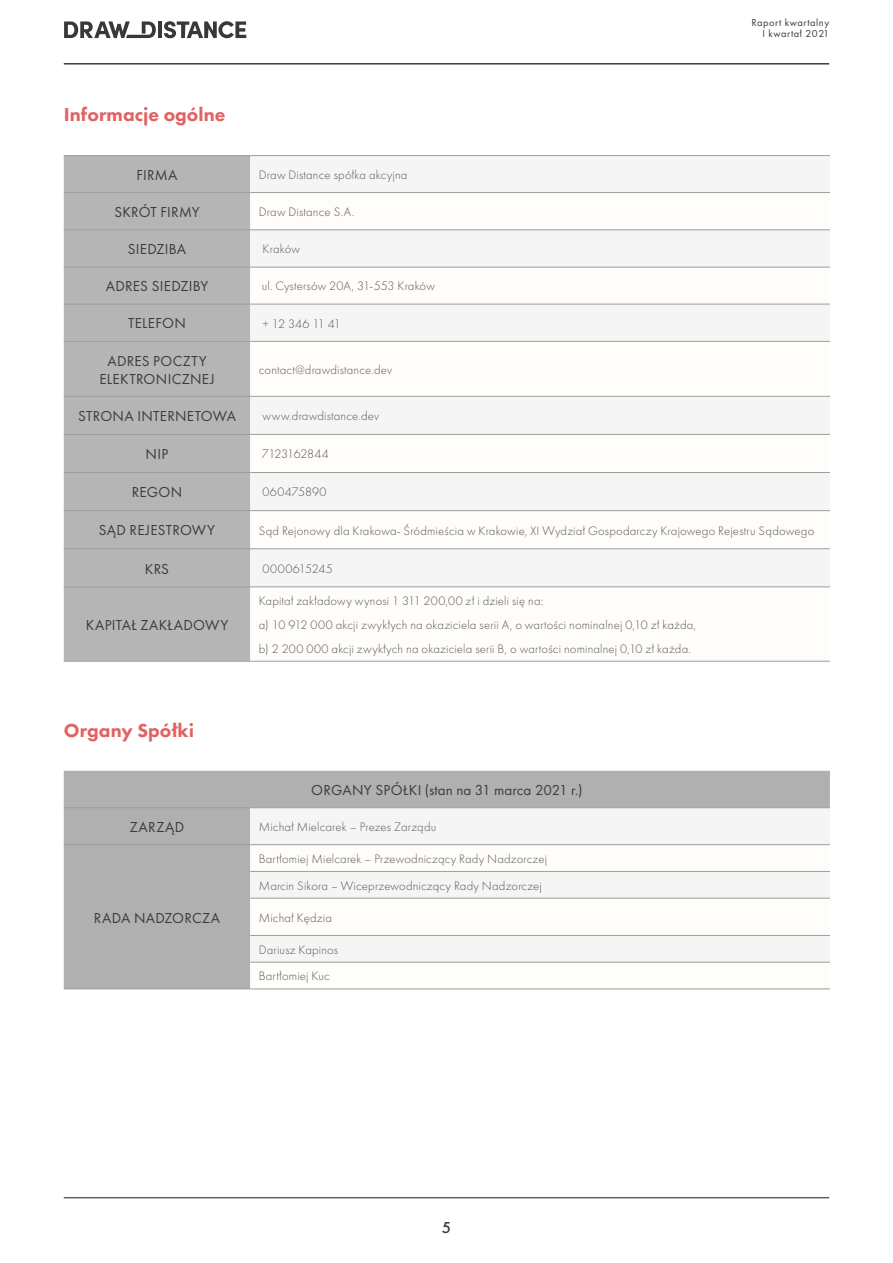
<style>
.page{position:relative;width:893px;height:1263px;background:#fff}
.page>*{position:absolute;margin:0;border:0;box-sizing:border-box;transform-origin:0 0}
.t1{font:800 19.5px "Futura PT";letter-spacing:.005em;color:#e16262}
.t2{font:500 16.5px "Futura PT";color:#3c3c3b}
.t3{font:15px/18px "Futura PT";letter-spacing:.02em;color:#3c3c3b;text-align:center}
.t4{font:300 12.75px/23.9px "Futura PT";letter-spacing:.015em;color:#575756}
.t5{font:300 12.75px "Futura PT";letter-spacing:-.02em;color:#575756}
.t6{font:10.5px/10.5px "Futura PT";letter-spacing:.05em;color:#3c3c3b;text-align:right}
</style>
<div class="page">
<hr style="left:64px;top:63px;width:765px;height:2px;background:#3c3c3b">
<hr style="left:158px;top:21px;width:4px;height:17px;background:#383838">
<svg style="left:164px;top:21px;width:82px;height:17px"></svg>
<svg style="left:64px;top:21px;width:92px;height:18px"></svg>
<div style="left:64px;top:156px;width:186px;height:505px;background:#b6b5b5"></div>
<svg style="left:250px;top:193px;width:580px;height:468px"></svg>
<hr style="left:64px;top:304px;width:186px;height:1px;background:#9d9d9c">
<hr style="left:64px;top:341px;width:186px;height:1px;background:#9d9d9c">
<hr style="left:64px;top:396px;width:186px;height:1px;background:#9d9d9c">
<hr style="left:64px;top:267px;width:186px;height:1px;background:#9d9d9c">
<hr style="left:64px;top:229px;width:186px;height:1px;background:#9d9d9c">
<hr style="left:64px;top:192px;width:186px;height:1px;background:#9d9d9c">
<hr style="left:64px;top:434px;width:186px;height:1px;background:#9d9d9c">
<hr style="left:64px;top:472px;width:186px;height:1px;background:#9d9d9c">
<hr style="left:64px;top:510px;width:186px;height:1px;background:#9d9d9c">
<hr style="left:64px;top:548px;width:186px;height:1px;background:#9d9d9c">
<hr style="left:64px;top:586px;width:186px;height:1px;background:#9d9d9c">
<hr style="left:64px;top:661px;width:186px;height:1px;background:#9d9d9c">
<hr style="left:250px;top:155px;width:580px;height:1px;background:#9d9d9c">
<hr style="left:250px;top:192px;width:580px;height:1px;background:#9d9d9c">
<hr style="left:250px;top:229px;width:580px;height:1px;background:#9d9d9c">
<hr style="left:250px;top:267px;width:580px;height:1px;background:#9d9d9c">
<hr style="left:250px;top:304px;width:580px;height:1px;background:#9d9d9c">
<hr style="left:250px;top:341px;width:580px;height:1px;background:#9d9d9c">
<hr style="left:250px;top:396px;width:580px;height:1px;background:#9d9d9c">
<hr style="left:250px;top:434px;width:580px;height:1px;background:#9d9d9c">
<hr style="left:250px;top:472px;width:580px;height:1px;background:#9d9d9c">
<hr style="left:250px;top:510px;width:580px;height:1px;background:#9d9d9c">
<hr style="left:250px;top:548px;width:580px;height:1px;background:#9d9d9c">
<hr style="left:250px;top:586px;width:580px;height:1px;background:#9d9d9c">
<hr style="left:250px;top:661px;width:580px;height:1px;background:#9d9d9c">
<hr style="left:64px;top:155px;width:186px;height:1px;background:#9d9d9c">
<div style="left:64px;top:771px;width:766px;height:217px;background:#b1b0b0"></div>
<div style="left:250px;top:808px;width:580px;height:36px;background:#f5f5f5"></div>
<svg style="left:250px;top:845px;width:580px;height:143px"></svg>
<hr style="left:64px;top:844px;width:186px;height:1px;background:#9d9d9c">
<hr style="left:64px;top:988px;width:186px;height:1px;background:#9d9d9c">
<hr style="left:250px;top:844px;width:580px;height:1px;background:#9d9d9c">
<hr style="left:250px;top:935px;width:580px;height:1px;background:#9d9d9c">
<hr style="left:250px;top:962px;width:580px;height:1px;background:#9d9d9c">
<hr style="left:250px;top:988px;width:580px;height:1px;background:#9d9d9c">
<hr style="left:250px;top:871px;width:580px;height:1px;background:#9d9d9c">
<hr style="left:250px;top:898px;width:580px;height:1px;background:#9d9d9c">
<hr style="left:64px;top:807px;width:186px;height:1px;background:#9d9d9c">
<hr style="left:250px;top:807px;width:580px;height:1px;background:#9d9d9c">
<hr style="left:64px;top:1197px;width:765px;height:1px;background:#636362">
<h1 class="t1" style="left:64px;top:102px;width:163px">Informacje ogólne</h1>
<p class="t6" style="left:751px;top:17px;width:79px">Raport kwartalny<br>I kwartał 2021</p>
<p class="t3" style="left:136px;top:166px;width:43px">FIRMA</p>
<p class="t4" style="left:259px;top:163px;width:150px">Draw Distance spółka akcyjna</p>
<p class="t3" style="left:114px;top:203px;width:87px">SKRÓT FIRMY</p>
<p class="t4" style="left:259px;top:200px;width:97px">Draw Distance S.A.</p>
<p class="t3" style="left:128px;top:240px;width:60px">SIEDZIBA</p>
<p class="t4" style="left:263px;top:237px;width:39px">Kraków</p>
<p class="t3" style="left:106px;top:277px;width:104px">ADRES SIEDZIBY</p>
<p class="t4" style="left:262px;top:274px;width:175px">ul. Cystersów 20A, 31-553 Kraków</p>
<p class="t3" style="left:128px;top:314px;width:59px">TELEFON</p>
<p class="t4" style="left:263px;top:311px;width:80px">+ 12 346 11 41</p>
<p class="t3" style="left:99px;top:351px;width:117px">ADRES POCZTY<br>ELEKTRONICZNEJ</p>
<p class="t4" style="left:259px;top:358px;width:135px">contact@drawdistance.dev</p>
<p class="t3" style="left:78px;top:407px;width:159px">STRONA INTERNETOWA</p>
<p class="t4" style="left:263px;top:404px;width:118px">www.drawdistance.dev</p>
<p class="t3" style="left:146px;top:445px;width:24px">NIP</p>
<p class="t5" style="left:262px;top:447px;width:69px">7123162844</p>
<p class="t3" style="left:132px;top:483px;width:52px">REGON</p>
<p class="t4" style="left:263px;top:480px;width:65px">060475890</p>
<p class="t3" style="left:99px;top:521px;width:118px">SĄD REJESTROWY</p>
<p class="t4" style="left:259px;top:518px;width:557px">Sąd Rejonowy dla Krakowa- Śródmieścia w Krakowie, XI Wydział Gospodarczy Krajowego Rejestru Sądowego</p>
<p class="t3" style="left:145px;top:559px;width:26px">KRS</p>
<p class="t4" style="left:263px;top:557px;width:72px">0000615245</p>
<p class="t3" style="left:86px;top:616px;width:144px">KAPITAŁ ZAKŁADOWY</p>
<h1 class="t1" style="left:64px;top:718px;width:132px">Organy Spółki</h1>
<p class="t4" style="left:259px;top:589px;width:439px">Kapitał zakładowy wynosi 1 311 200,00 zł i dzieli się na:<br>a) 10 912 000 akcji zwykłych na okaziciela serii A, o wartości nominalnej 0,10 zł każda, b) 2 200 000 akcji zwykłych na okaziciela serii B, o wartości nominalnej 0,10 zł każda.</p>
<p class="t3" style="left:311px;top:781px;width:273px">ORGANY SPÓŁKI (stan na 31 marca 2021 r.)</p>
<p class="t3" style="left:130px;top:818px;width:56px">ZARZĄD</p>
<p class="t4" style="left:259px;top:815px;width:179px">Michał Mielcarek – Prezes Zarządu</p>
<p class="t3" style="left:94px;top:908px;width:128px">RADA NADZORCZA</p>
<p class="t4" style="left:259px;top:845px;width:290px;line-height:26.7px">Bartłomiej Mielcarek – Przewodniczący Rady Nadzorczej<br>Marcin Sikora – Wiceprzewodniczący Rady Nadzorczej</p>
<p class="t4" style="left:259px;top:905px;width:75px">Michał Kędzia</p>
<p class="t4" style="left:259px;top:936px;width:81px;line-height:26.7px">Dariusz Kapinos<br>Bartłomiej Kuc</p>
<p class="t2" style="left:442px;top:1218px;width:11px">5</p>
</div>
